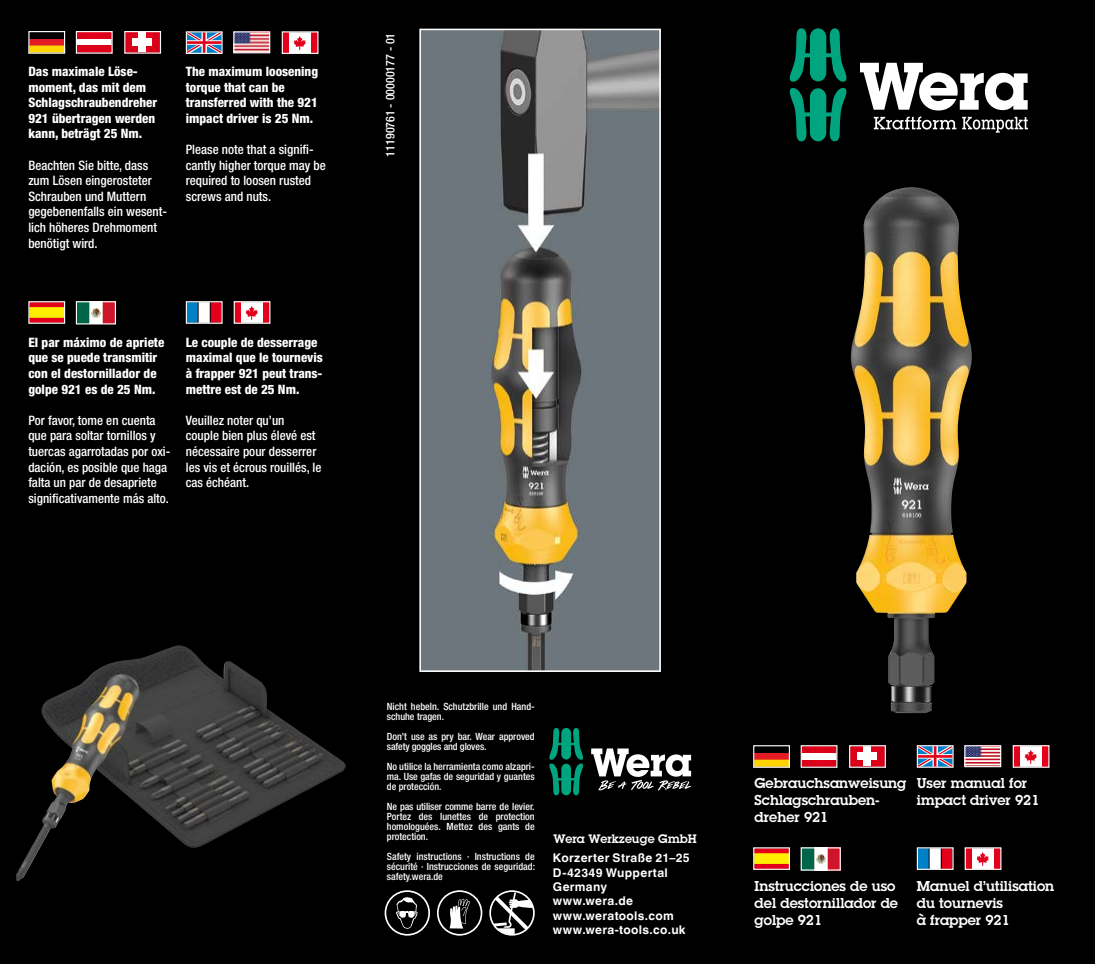
<style>
.page{position:relative;width:1095px;height:964px;background:#fff}
.page>*{position:absolute;margin:0;border:0;box-sizing:border-box;transform-origin:0 0}
.t1{font:600 14px/16.8px "Lubalin Graph Std";color:#fff}
.t2{font:500 condensed 13px/15.6px "Helvetica Neue LT Std";color:#fff}
.t3{font:800 condensed 13px/15.6px "Helvetica Neue LT Std";color:#fff}
.t4{font:700 12px/14.4px "Helvetica World";letter-spacing:.025em;color:#fff}
.t5{font:500 condensed 12px "Helvetica Neue LT Std";color:#fff}
.t6{font:600 12px "Lubalin Graph Std";letter-spacing:.005em;color:#fff}
.t7{font:500 condensed 10px/10px "Helvetica Neue LT Std";color:#fff;text-align:justify}
</style>
<div class="page">
<div style="left:0;top:0;width:1094px;height:964px;background:#000"></div>
<img style="left:16px;top:645px;width:330px;height:236px">
<svg style="left:188px;top:34px;width:32px;height:17px"></svg>
<div style="left:186px;top:31px;width:36px;height:23px;border:1px solid #fff"></div>
<img style="left:235px;top:33px;width:33px;height:18px">
<div style="left:233px;top:31px;width:37px;height:22px;border:1px solid #fff"></div>
<div style="left:282px;top:32px;width:36px;height:21px;background:#fff"></div>
<div style="left:311px;top:32px;width:7px;height:21px;background:#e2001a"></div>
<div style="left:282px;top:32px;width:7px;height:21px;background:#e2001a"></div>
<svg style="left:293px;top:36px;width:13px;height:14px"></svg>
<div style="left:282px;top:31px;width:36px;height:23px;border:1px solid #fff"></div>
<svg style="left:31px;top:307px;width:32px;height:11px"></svg>
<div style="left:29px;top:302px;width:36px;height:5px;background:#e2001a"></div>
<div style="left:29px;top:318px;width:36px;height:5px;background:#e2001a"></div>
<div style="left:28px;top:301px;width:37px;height:23px;border:1px solid #fff"></div>
<img style="left:78px;top:303px;width:36px;height:19px">
<div style="left:76px;top:301px;width:40px;height:23px;border:1px solid #fff"></div>
<div style="left:29px;top:32px;width:36px;height:21px;background:#e21b25"></div>
<div style="left:29px;top:32px;width:36px;height:7px;background:#000"></div>
<div style="left:29px;top:46px;width:36px;height:7px;background:#ffd400"></div>
<div style="left:28px;top:31px;width:37px;height:23px;border:1px solid #fff"></div>
<div style="left:76px;top:32px;width:36px;height:21px;background:#fff"></div>
<div style="left:76px;top:32px;width:36px;height:7px;background:#dd001a"></div>
<div style="left:76px;top:46px;width:36px;height:7px;background:#dd001a"></div>
<div style="left:76px;top:31px;width:37px;height:23px;border:1px solid #fff"></div>
<svg style="left:127px;top:33px;width:32px;height:18px"></svg>
<div style="left:133px;top:39px;width:19px;height:7px;background:#fff"></div>
<div style="left:139px;top:33px;width:7px;height:19px;background:#fff"></div>
<div style="left:124px;top:31px;width:37px;height:23px;border:1px solid #fff"></div>
<svg style="left:198px;top:304px;width:12px;height:17px"></svg>
<div style="left:186px;top:302px;width:12px;height:21px;background:#0081c7"></div>
<div style="left:210px;top:302px;width:12px;height:21px;background:#e2001a"></div>
<div style="left:210px;top:302px;width:12px;height:21px;border:1px solid #000"></div>
<div style="left:186px;top:301px;width:36px;height:23px;border:1px solid #fff"></div>
<div style="left:234px;top:302px;width:36px;height:21px;background:#fff"></div>
<div style="left:263px;top:302px;width:7px;height:21px;background:#e2001a"></div>
<div style="left:234px;top:302px;width:7px;height:21px;background:#e2001a"></div>
<svg style="left:245px;top:306px;width:13px;height:14px"></svg>
<div style="left:234px;top:301px;width:36px;height:23px;border:1px solid #fff"></div>
<img style="left:422px;top:32px;width:235px;height:637px">
<div style="left:419px;top:29px;width:241px;height:643px;border:2px solid #fff"></div>
<svg style="left:396px;top:897px;width:21px;height:32px"></svg>
<div style="left:384px;top:890px;width:46px;height:45px;border:2px solid #fff;border-radius:50%"></div>
<svg style="left:449px;top:899px;width:21px;height:29px"></svg>
<div style="left:437px;top:890px;width:45px;height:45px;border:2px solid #fff;border-radius:50%"></div>
<svg style="left:493px;top:892px;width:40px;height:43px"></svg>
<div style="left:489px;top:890px;width:45px;height:45px;border:2px solid #fff;border-radius:50%"></div>
<svg style="left:549px;top:728px;width:34px;height:67px"></svg>
<svg style="left:591px;top:748px;width:100px;height:42px"></svg>
<svg style="left:789px;top:28px;width:58px;height:113px"></svg>
<svg style="left:860px;top:63px;width:167px;height:47px"></svg>
<svg style="left:873px;top:117px;width:154px;height:16px"></svg>
<svg style="left:918px;top:747px;width:33px;height:18px"></svg>
<div style="left:916px;top:745px;width:37px;height:23px;border:1px solid #fff"></div>
<img style="left:966px;top:747px;width:33px;height:18px">
<div style="left:964px;top:745px;width:37px;height:22px;border:1px solid #fff"></div>
<div style="left:1013px;top:746px;width:35px;height:21px;background:#fff"></div>
<div style="left:1041px;top:746px;width:7px;height:21px;background:#e2001a"></div>
<div style="left:1013px;top:746px;width:6px;height:21px;background:#e2001a"></div>
<svg style="left:1024px;top:750px;width:12px;height:14px"></svg>
<div style="left:1012px;top:745px;width:37px;height:23px;border:1px solid #fff"></div>
<svg style="left:755px;top:853px;width:32px;height:11px"></svg>
<div style="left:753px;top:848px;width:36px;height:5px;background:#e2001a"></div>
<div style="left:753px;top:864px;width:36px;height:5px;background:#e2001a"></div>
<div style="left:753px;top:847px;width:36px;height:23px;border:1px solid #fff"></div>
<img style="left:802px;top:849px;width:36px;height:19px">
<div style="left:800px;top:847px;width:40px;height:23px;border:1px solid #fff"></div>
<div style="left:753px;top:746px;width:36px;height:21px;background:#e21b25"></div>
<div style="left:753px;top:746px;width:36px;height:7px;background:#000"></div>
<div style="left:753px;top:760px;width:36px;height:7px;background:#ffd400"></div>
<div style="left:753px;top:745px;width:36px;height:23px;border:1px solid #fff"></div>
<div style="left:801px;top:746px;width:35px;height:21px;background:#fff"></div>
<div style="left:801px;top:746px;width:35px;height:7px;background:#dd001a"></div>
<div style="left:801px;top:760px;width:35px;height:7px;background:#dd001a"></div>
<div style="left:800px;top:745px;width:37px;height:23px;border:1px solid #fff"></div>
<svg style="left:851px;top:747px;width:32px;height:18px"></svg>
<div style="left:857px;top:753px;width:19px;height:7px;background:#fff"></div>
<div style="left:863px;top:747px;width:7px;height:19px;background:#fff"></div>
<div style="left:848px;top:745px;width:37px;height:23px;border:1px solid #fff"></div>
<svg style="left:928px;top:849px;width:13px;height:18px"></svg>
<div style="left:917px;top:848px;width:11px;height:21px;background:#0081c7"></div>
<div style="left:941px;top:848px;width:11px;height:21px;background:#e2001a"></div>
<div style="left:941px;top:848px;width:11px;height:21px;border:1px solid #000"></div>
<div style="left:916px;top:847px;width:37px;height:23px;border:1px solid #fff"></div>
<div style="left:965px;top:848px;width:35px;height:21px;background:#fff"></div>
<div style="left:993px;top:848px;width:7px;height:21px;background:#e2001a"></div>
<div style="left:965px;top:848px;width:6px;height:21px;background:#e2001a"></div>
<svg style="left:976px;top:852px;width:12px;height:14px"></svg>
<div style="left:964px;top:847px;width:37px;height:23px;border:1px solid #fff"></div>
<img style="left:850px;top:187px;width:121px;height:526px">
<p class="t3" style="left:28px;top:63px;width:130px">Das maximale Löse&shy;moment, das mit dem<br>Schlagschraubendreher<br>921 übertragen werden kann, beträgt 25 Nm.</p>
<p class="t2" style="left:28px;top:157px;width:140px">Beachten Sie bitte, dass zum Lösen eingerosteter<br>Schrauben und Muttern gegebenenfalls ein wesent&shy;lich höheres Drehmoment benötigt wird.</p>
<p class="t3" style="left:186px;top:63px;width:134px">The maximum loosening torque that can be transferred with the 921 impact driver is 25 Nm.</p>
<p class="t2" style="left:186px;top:141px;width:141px">Please note that a signifi&shy;cantly higher torque may be required to loosen rusted screws and nuts.</p>
<p class="t3" style="left:28px;top:334px;width:137px">El par máximo de apriete que se puede transmitir con el destornillador de golpe 921 es de 25 Nm.</p>
<p class="t2" style="left:28px;top:412px;width:143px">Por favor, tome en cuenta que para soltar tornillos y tuercas agarrotadas por oxi&shy;dación, es posible que haga falta un par de desapriete significativamente más alto.</p>
<p class="t3" style="left:186px;top:334px;width:139px">Le couple de desserrage maximal que le tournevis à frapper 921 peut trans&shy;mettre est de 25 Nm.</p>
<p class="t2" style="left:186px;top:412px;width:137px">Veuillez noter qu’un<br>couple bien plus élevé est nécessaire pour desserrer les vis et écrous rouillés, le cas échéant.</p>
<p class="t5" style="left:383px;top:156px;width:125px;rotate:-90deg">11190761 - 00000177 - 01</p>
<p class="t7" style="left:387px;top:701px;width:149px">Nicht hebeln. Schutzbrille und Hand&shy;schuhe tragen.</p>
<p class="t7" style="left:387px;top:731px;width:149px">Don’t use as pry bar. Wear approved safety goggles and gloves.</p>
<p class="t7" style="left:387px;top:761px;width:149px">No utilice la herramienta como alzapri&shy;ma. Use gafas de seguridad y guantes de protección.</p>
<p class="t7" style="left:387px;top:801px;width:149px">Ne pas utiliser comme barre de levier.<br>Portez des lunettes de protection homologuées. Mettez des gants de protection.</p>
<p class="t7" style="left:387px;top:851px;width:150px">Safety instructions · Instructions de sécurité · Instrucciones de seguridad: safety.wera.de</p>
<p class="t6" style="left:553px;top:830px;width:145px">Wera Werkzeuge GmbH</p>
<p class="t4" style="left:553px;top:851px;width:138px">Korzerter Straße 21–25<br>D-42349 Wuppertal<br>Germany www.wera.de www.weratools.com www.wera-tools.co.uk</p>
<p class="t1" style="left:754px;top:774px;width:153px">Gebrauchsanweisung<br>Schlagschrauben&shy;dreher 921</p>
<p class="t1" style="left:916px;top:774px;width:124px">User manual for impact driver 921</p>
<p class="t1" style="left:754px;top:878px;width:145px">Instrucciones de uso del destornillador de golpe 921</p>
<p class="t1" style="left:916px;top:878px;width:139px">Manuel d’utilisation du tournevis<br>à frapper 921</p>
</div>
